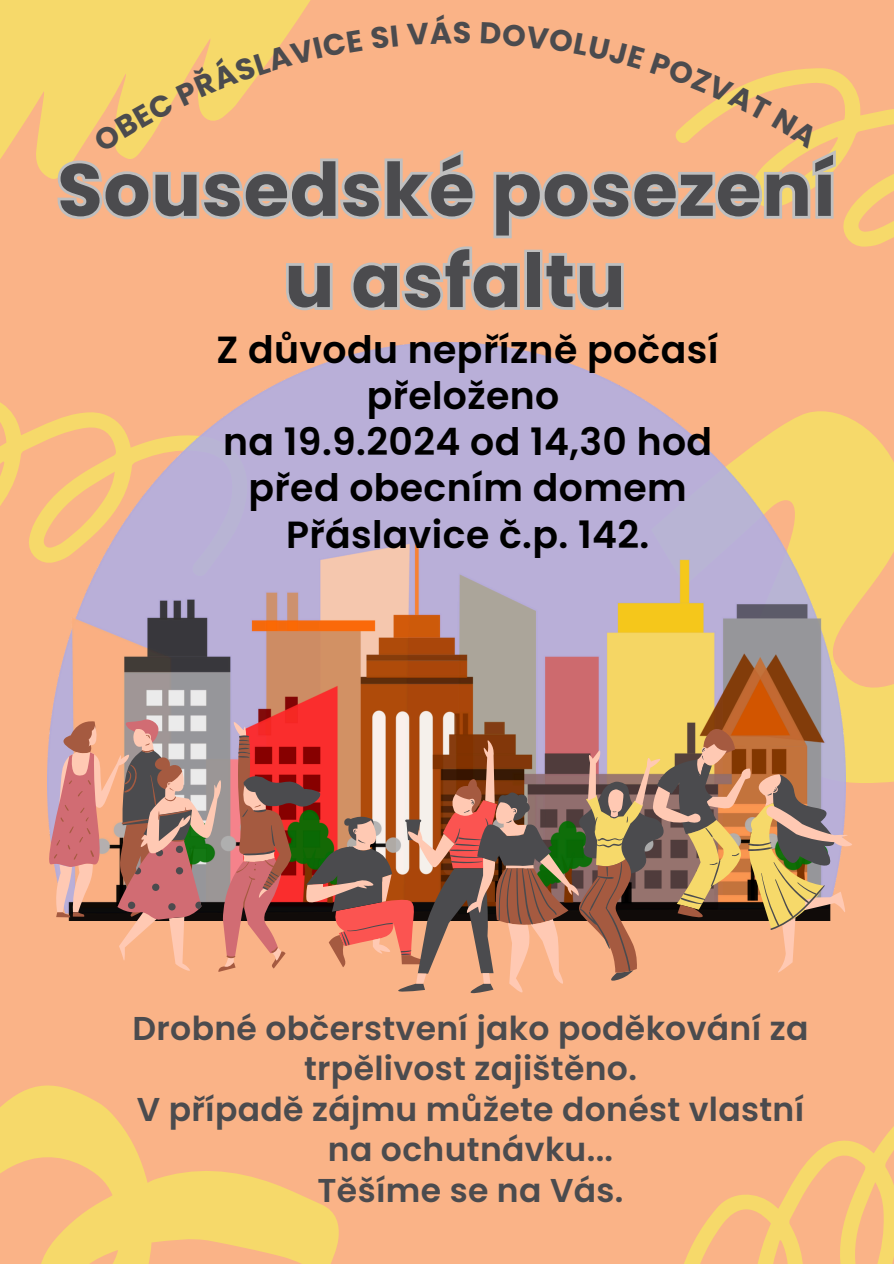
<style>
.page{position:relative;width:894px;height:1264px;background:#fff}
.page>*{position:absolute;margin:0;border:0;box-sizing:border-box;transform-origin:0 0}
.t1{font:700 73.8px/91.2px "Poppins";letter-spacing:.01em;color:#4b4b4e;text-align:center}
.t2{font:600 37.8px/46.2px "Poppins";letter-spacing:.01em;color:#000;text-align:center}
.t3{font:600 33px/40.5px "Poppins";letter-spacing:.01em;color:#4b4b4e;text-align:center}
.t4{font:700 30px "Poppins";color:#4b4b4e}
</style>
<div class="page">
<div style="left:0;top:0;width:893px;height:1263px;background:#fab387"></div>
<svg style="left:845px;top:416px;width:48px;height:429px;fill:#f6d96a"></svg>
<svg style="left:0;top:402px;width:48px;height:161px"></svg>
<img style="left:48px;top:343px;width:797px;height:397px">
<svg style="left:556px;top:740px;width:22px;height:244px"></svg>
<svg style="left:0;top:1085px;width:339px;height:178px"></svg>
<svg style="left:48px;top:719px;width:233px;height:146px"></svg>
<svg style="left:56px;top:721px;width:500px;height:272px"></svg>
<svg style="left:54px;top:734px;width:231px;height:237px"></svg>
<svg style="left:578px;top:727px;width:273px;height:245px"></svg>
<svg style="left:579px;top:747px;width:245px;height:224px"></svg>
<svg style="left:819px;top:68px;width:74px;height:179px"></svg>
<svg style="left:0;top:0;width:311px;height:179px;fill:#f6d96a"></svg>
<svg style="left:684px;top:1127px;width:209px;height:136px"></svg>
<svg style="left:54px;top:145px;width:786px;height:96px"></svg>
<svg style="left:286px;top:246px;width:338px;height:65px"></svg>
<svg style="left:92px;top:29px;width:271px;height:123px"></svg>
<svg style="left:481px;top:68px;width:338px;height:80px"></svg>
<p class="t4" style="left:452px;top:12px;width:20px">S</p>
<h1 class="t1" style="left:57px;top:144px;width:780px">Sousedské posezení u asfaltu</h1>
<p class="t2" style="left:216px;top:326px;width:503px">Z důvodu nepřízně počasí přeloženo<br>na 19.9.2024 od 14,30 hod před obecním domem<br>Přáslavice č.p. 142.</p>
<h3 class="t3" style="left:133px;top:1008px;width:677px">Drobné občerstvení jako poděkování za trpělivost zajištěno.</h3>
<p class="t3" style="left:137px;top:1089px;width:668px">V případě zájmu můžete donést vlastní na ochutnávku...</p>
<h1 class="t3" style="left:317px;top:1170px;width:307px">Těšíme se na Vás.</h1>
</div>
